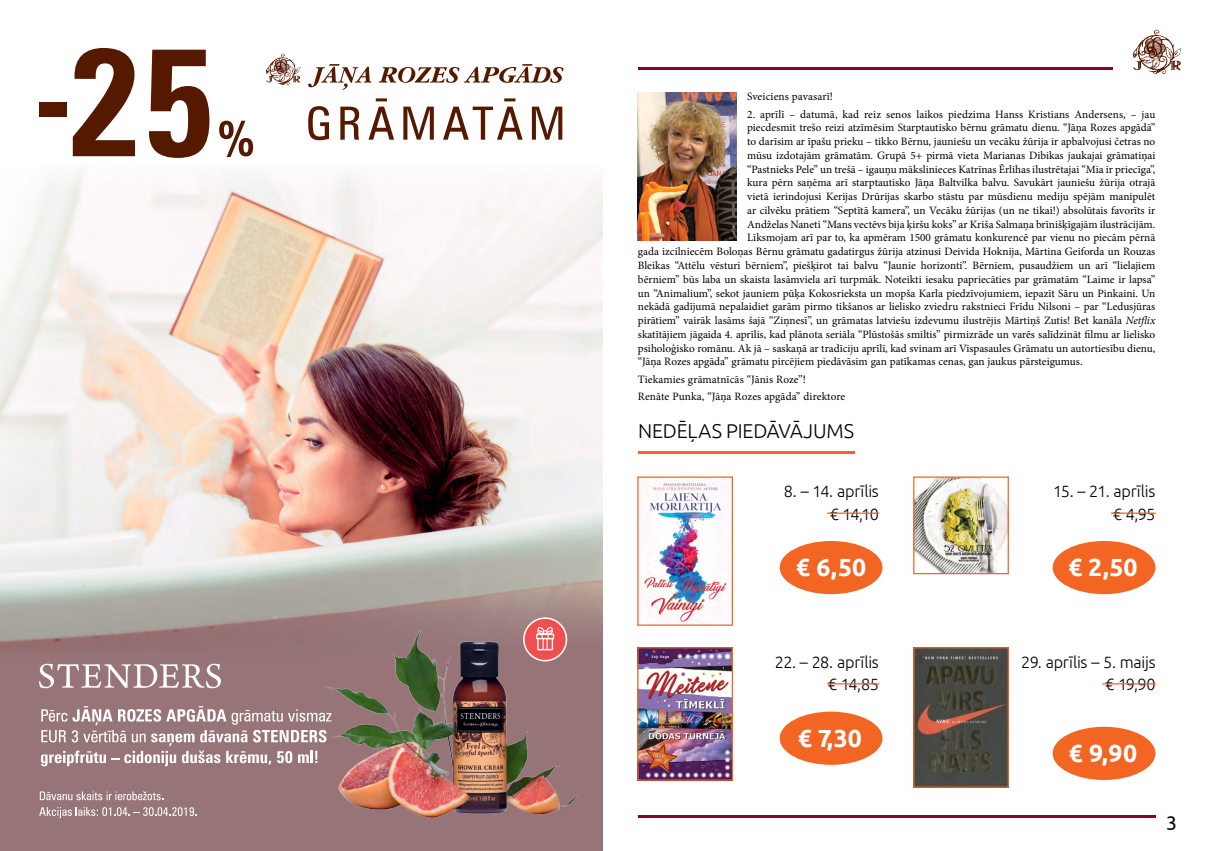
<style>
.page{position:relative;width:1205px;height:851px;background:#fff}
.page>*{position:absolute;margin:0;border:0;box-sizing:border-box;transform-origin:0 0}
.t1{font:700 24.75px "Ubuntu";letter-spacing:-.005em;color:#fff}
.t2{font:300 20px "Ubuntu";letter-spacing:-.01em;color:#000}
.t3{font:20px "Ubuntu";color:#000;scale:.96 1}
.t4{font:300 16.25px "Ubuntu";letter-spacing:-.015em;color:#000}
.t5{font:11.25px/17.2px "Minion Pro";color:#000}
.s1{font-style:italic}
</style>
<div class="page">
<svg style="left:1132px;top:29px;width:49px;height:45px"></svg>
<hr style="left:638px;top:67px;width:475px;height:2px;background:#880327">
<hr style="left:638px;top:815px;width:517px;height:2px;background:#880327">
<img style="left:638px;top:92px;width:98px;height:149px">
<img style="left:640px;top:478px;width:89px;height:145px">
<div style="left:637px;top:476px;width:96px;height:149px;border:1px solid #f26522"></div>
<img style="left:639px;top:649px;width:92px;height:129px">
<div style="left:637px;top:647px;width:96px;height:133px;border:1px solid #f26522"></div>
<img style="left:915px;top:478px;width:92px;height:94px">
<div style="left:913px;top:476px;width:96px;height:98px;border:1px solid #f26522"></div>
<img style="left:915px;top:649px;width:92px;height:136px">
<div style="left:913px;top:647px;width:96px;height:140px;border:1px solid #f26522"></div>
<div style="left:780px;top:541px;width:102px;height:53px;background:#f26522;border-radius:50%"></div>
<div style="left:780px;top:711px;width:102px;height:53px;background:#f26522;border-radius:50%"></div>
<div style="left:1052px;top:541px;width:103px;height:53px;background:#f26522;border-radius:50%"></div>
<div style="left:1052px;top:726px;width:103px;height:53px;background:#f26522;border-radius:50%"></div>
<hr style="left:1102px;top:683px;width:53px;height:1px;background:#f26522">
<hr style="left:827px;top:683px;width:52px;height:1px;background:#f26522">
<hr style="left:827px;top:512px;width:52px;height:1px;background:#f26522">
<hr style="left:1111px;top:512px;width:44px;height:1px;background:#f26522">
<hr style="left:638px;top:451px;width:216px;height:2px;background:#f26522">
<img style="left:193px;top:197px;width:409px;height:359px">
<svg style="left:0;top:556px;width:602px;height:294px;background:#a38d8c"></svg>
<svg style="left:0;top:49px;width:193px;height:526px"></svg>
<img style="left:307px;top:613px;width:271px;height:237px">
<svg style="left:266px;top:53px;width:35px;height:32px"></svg>
<svg style="left:308px;top:64px;width:255px;height:26px"></svg>
<svg style="left:308px;top:106px;width:21px;height:34px"></svg>
<svg style="left:340px;top:107px;width:19px;height:33px"></svg>
<svg style="left:368px;top:98px;width:26px;height:42px"></svg>
<svg style="left:403px;top:107px;width:31px;height:33px"></svg>
<svg style="left:443px;top:98px;width:80px;height:42px"></svg>
<svg style="left:532px;top:107px;width:30px;height:33px"></svg>
<svg style="left:73px;top:48px;width:62px;height:108px"></svg>
<svg style="left:149px;top:50px;width:60px;height:108px"></svg>
<svg style="left:219px;top:121px;width:34px;height:36px"></svg>
<div style="left:39px;top:102px;width:28px;height:15px;background:#551900"></div>
<svg style="left:523px;top:617px;width:44px;height:44px;background:#e17b7d"></svg>
<svg style="left:40px;top:791px;width:123px;height:9px"></svg>
<svg style="left:39px;top:807px;width:158px;height:11px;background:#af9597"></svg>
<svg style="left:39px;top:663px;width:182px;height:25px"></svg>
<svg style="left:41px;top:706px;width:290px;height:60px;background:#af9597"></svg>
<p class="t5" style="left:747px;top:88px;width:87px">Sveiciens pavasarī!</p>
<p class="t5" style="left:747px;top:105px;width:410px">2. aprīlī – datumā, kad reiz senos laikos piedzima Hanss Kristians Andersens, – jau</p>
<p class="t5" style="left:747px;top:119px;width:410px">piecdesmit trešo reizi atzīmēsim Starptautisko bērnu grāmatu dienu. “Jāņa Rozes apgādā”</p>
<p class="t5" style="left:747px;top:133px;width:410px">to darīsim ar īpašu prieku – tikko Bērnu, jauniešu un vecāku žūrija ir apbalvojusi četras no</p>
<p class="t5" style="left:747px;top:147px;width:410px">mūsu izdotajām grāmatām. Grupā 5+ pirmā vieta Marianas Dibikas jaukajai grāmatiņai</p>
<p class="t5" style="left:747px;top:160px;width:410px">“Pastnieks Pele” un trešā – igauņu mākslinieces Katrīnas Ērlihas ilustrētajai “Mia ir priecīga”,</p>
<p class="t5" style="left:747px;top:174px;width:410px">kura pērn saņēma arī starptautisko Jāņa Baltvilka balvu. Savukārt jauniešu žūrija otrajā</p>
<p class="t5" style="left:747px;top:188px;width:410px">vietā ierindojusi Kerijas Drūrijas skarbo stāstu par mūsdienu mediju spējām manipulēt</p>
<p class="t5" style="left:747px;top:202px;width:410px">ar cilvēku prātiem “Septītā kamera”, un Vecāku žūrijas (un ne tikai!) absolūtais favorīts ir</p>
<p class="t5" style="left:747px;top:215px;width:410px">Andželas Naneti “Mans vectēvs bija ķiršu koks” ar Kriša Salmaņa brīnišķīgajām ilustrācijām.</p>
<p class="t5" style="left:747px;top:229px;width:410px">Līksmojam arī par to, ka apmēram 1500 grāmatu konkurencē par vienu no piecām pērnā</p>
<p class="t5" style="left:638px;top:243px;width:519px">gada izcilniecēm Boloņas Bērnu grāmatu gadatirgus žūrija atzinusi Deivida Hoknija, Mārtina Geiforda un Rouzas</p>
<p class="t5" style="left:638px;top:257px;width:519px">Bleikas “Attēlu vēsturi bērniem”, piešķirot tai balvu “Jaunie horizonti”. Bērniem, pusaudžiem un arī “lielajiem</p>
<p class="t5" style="left:638px;top:270px;width:519px">bērniem” būs laba un skaista lasāmviela arī turpmāk. Noteikti iesaku papriecāties par grāmatām “Laime ir lapsa”</p>
<p class="t5" style="left:638px;top:284px;width:519px">un “Animalium”, sekot jauniem pūķa Kokosrieksta un mopša Karla piedzīvojumiem, iepazīt Sāru un Pinkaini. Un</p>
<p class="t5" style="left:638px;top:298px;width:519px">nekādā gadījumā nepalaidiet garām pirmo tikšanos ar lielisko zviedru rakstnieci Frīdu Nilsoni – par “Ledusjūras</p>
<p class="t5" style="left:638px;top:312px;width:519px">pirātiem” vairāk lasāms šajā “Ziņnesī”, un grāmatas latviešu izdevumu ilustrējis Mārtiņš Zutis! Bet kanāla <span class="s1">Netflix</span></p>
<p class="t5" style="left:638px;top:325px;width:519px">skatītājiem jāgaida 4. aprīlis, kad plānota seriāla “Plūstošās smiltis” pirmizrāde un varēs salīdzināt filmu ar lielisko</p>
<p class="t5" style="left:638px;top:339px;width:519px">psiholoģisko romānu. Ak jā – saskaņā ar tradīciju aprīlī, kad svinam arī Vispasaules Grāmatu un autortiesību dienu,</p>
<p class="t5" style="left:638px;top:353px;width:446px">“Jāņa Rozes apgāda” grāmatu pircējiem piedāvāsim gan patīkamas cenas, gan jaukus pārsteigumus.</p>
<p class="t5" style="left:638px;top:370px;width:209px">Tiekamies grāmatnīcās “Jānis Roze”!<br>Renāte Punka, “Jāņa Rozes apgāda” direktore</p>
<h2 class="t2" style="left:638px;top:419px;width:217px">NEDĒĻAS PIEDĀVĀJUMS</h2>
<h3 class="t4" style="left:784px;top:481px;width:96px">8. – 14. aprīlis</h3>
<h3 class="t4" style="left:1053px;top:481px;width:104px">15. – 21. aprīlis</h3>
<h3 class="t4" style="left:829px;top:504px;width:51px">€ 14,10</h3>
<h3 class="t4" style="left:1113px;top:504px;width:44px">€ 4,95</h3>
<h1 class="t1" style="left:796px;top:551px;width:72px">€ 6,50</h1>
<h1 class="t1" style="left:1068px;top:551px;width:71px">€ 2,50</h1>
<h3 class="t4" style="left:775px;top:652px;width:106px">22. – 28. aprīlis</h3>
<h3 class="t4" style="left:1021px;top:652px;width:136px">29. aprīlis – 5. maijs</h3>
<h3 class="t4" style="left:828px;top:674px;width:53px">€ 14,85</h3>
<h3 class="t4" style="left:1105px;top:674px;width:52px">€ 19,90</h3>
<h1 class="t1" style="left:798px;top:721px;width:65px">€ 7,30</h1>
<h1 class="t1" style="left:1068px;top:737px;width:70px">€ 9,90</h1>
<h2 class="t3" style="left:1166px;top:810px;width:13px">3</h2>
</div>
